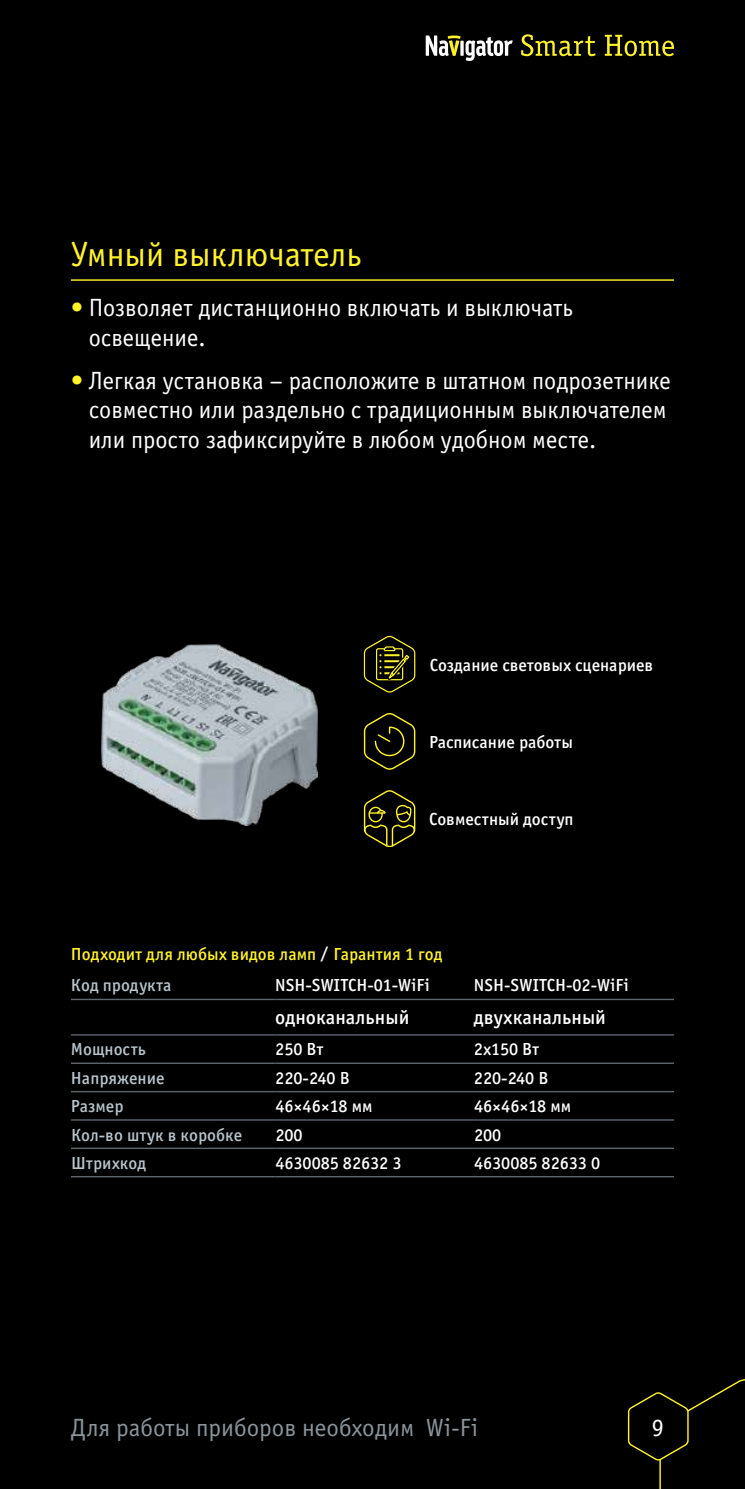
<style>
.page{position:relative;width:745px;height:1489px;background:#fff}
.page>*{position:absolute;margin:0;border:0;box-sizing:border-box;transform-origin:0 0}
.t1{font:35px "Officina Sans Book ITC";color:#fff32a}
.t2{font:25px/29.2px "Officina Sans Book ITC";color:#fff}
.t3{font:25px "Officina Sans Book ITC";color:#8a949b}
.t4{font:20px "Officina Sans Medium ITC";color:#fff}
.t5{font:17.5px "Officina Sans Medium ITC";color:#fff}
.t6{font:17.5px "Officina Sans Medium ITC";color:#b7c4cb}
.t7{font:17.5px "Officina Sans Medium ITC";color:#fff32a}
.s1{color:#fff32a}
.s2{color:#fff}
</style>
<div class="page">
<div style="left:0;top:0;width:744px;height:1488px;background:#000"></div>
<svg style="left:627px;top:1379px;width:117px;height:109px"></svg>
<svg style="left:425px;top:35px;width:87px;height:26px"></svg>
<svg style="left:521px;top:34px;width:74px;height:22px"></svg>
<svg style="left:604px;top:35px;width:69px;height:21px"></svg>
<hr style="left:71px;top:998px;width:204px;height:2px;background:#5b656c">
<hr style="left:275px;top:998px;width:198px;height:2px;background:#5b656c">
<hr style="left:473px;top:998px;width:200px;height:2px;background:#5b656c">
<hr style="left:71px;top:1034px;width:204px;height:1px;background:#5b656c">
<hr style="left:275px;top:1034px;width:198px;height:1px;background:#5b656c">
<hr style="left:473px;top:1034px;width:200px;height:1px;background:#5b656c">
<hr style="left:71px;top:1062px;width:204px;height:1px;background:#5b656c">
<hr style="left:275px;top:1062px;width:198px;height:1px;background:#5b656c">
<hr style="left:473px;top:1062px;width:200px;height:1px;background:#5b656c">
<hr style="left:71px;top:1090px;width:204px;height:2px;background:#5b656c">
<hr style="left:275px;top:1090px;width:198px;height:2px;background:#5b656c">
<hr style="left:473px;top:1090px;width:200px;height:2px;background:#5b656c">
<hr style="left:71px;top:1119px;width:204px;height:1px;background:#5b656c">
<hr style="left:275px;top:1119px;width:198px;height:1px;background:#5b656c">
<hr style="left:473px;top:1119px;width:200px;height:1px;background:#5b656c">
<hr style="left:71px;top:1147px;width:204px;height:1px;background:#5b656c">
<hr style="left:275px;top:1147px;width:198px;height:1px;background:#5b656c">
<hr style="left:473px;top:1147px;width:200px;height:1px;background:#5b656c">
<hr style="left:71px;top:1175px;width:204px;height:2px;background:#5b656c">
<hr style="left:275px;top:1175px;width:198px;height:2px;background:#5b656c">
<hr style="left:473px;top:1175px;width:200px;height:2px;background:#5b656c">
<hr style="left:71px;top:279px;width:602px;height:2px;background:#fff32a">
<img style="left:101px;top:644px;width:216px;height:181px">
<svg style="left:363px;top:636px;width:52px;height:56px"></svg>
<svg style="left:363px;top:713px;width:52px;height:56px"></svg>
<svg style="left:363px;top:790px;width:52px;height:56px"></svg>
<h1 class="t1" style="left:71px;top:231px;width:292px">Умный выключатель</h1>
<p class="t2" style="left:89px;top:292px;width:485px;text-indent:-18px"><span class="s1">•</span> Позволяет дистанционно включать и выключать освещение.</p>
<p class="t2" style="left:89px;top:365px;width:583px;text-indent:-18px"><span class="s1">•</span> Легкая установка – расположите в штатном подрозетнике совместно или раздельно с традиционным выключателем или просто зафиксируйте в любом удобном месте.</p>
<p class="t5" style="left:429px;top:652px;width:225px">Создание световых сценариев</p>
<p class="t5" style="left:429px;top:730px;width:145px">Расписание работы</p>
<p class="t5" style="left:429px;top:807px;width:146px">Совместный доступ</p>
<p class="t7" style="left:71px;top:942px;width:373px">Подходит для любых видов ламп <span class="s2">/</span> Гарантия 1 год</p>
<p class="t6" style="left:71px;top:973px;width:102px">Код продукта</p>
<p class="t5" style="left:275px;top:973px;width:156px">NSH-SWITCH-01-WiFi</p>
<p class="t5" style="left:473px;top:973px;width:156px">NSH-SWITCH-02-WiFi</p>
<p class="t4" style="left:275px;top:1004px;width:135px">одноканальный</p>
<p class="t4" style="left:473px;top:1004px;width:133px">двухканальный</p>
<p class="t6" style="left:71px;top:1037px;width:76px">Мощность</p>
<p class="t5" style="left:275px;top:1037px;width:50px">250 Вт</p>
<p class="t5" style="left:473px;top:1037px;width:67px">2х150 Вт</p>
<p class="t6" style="left:71px;top:1065px;width:95px">Напряжение</p>
<p class="t5" style="left:275px;top:1065px;width:76px">220-240 В</p>
<p class="t5" style="left:473px;top:1065px;width:76px">220-240 В</p>
<p class="t6" style="left:71px;top:1094px;width:54px">Размер</p>
<p class="t5" style="left:275px;top:1094px;width:99px">46×46×18 мм</p>
<p class="t5" style="left:473px;top:1094px;width:99px">46×46×18 мм</p>
<p class="t6" style="left:71px;top:1122px;width:172px">Кол-во штук в коробке</p>
<p class="t5" style="left:275px;top:1122px;width:29px">200</p>
<p class="t5" style="left:473px;top:1122px;width:29px">200</p>
<p class="t6" style="left:71px;top:1150px;width:76px">Штрихкод</p>
<p class="t5" style="left:275px;top:1150px;width:127px">4630085 82632 3</p>
<p class="t5" style="left:473px;top:1150px;width:128px">4630085 82633 0</p>
<p class="t3" style="left:71px;top:1411px;width:408px">Для работы приборов необходим Wi-Fi</p>
<p class="t2" style="left:651px;top:1411px;width:14px">9</p>
</div>
